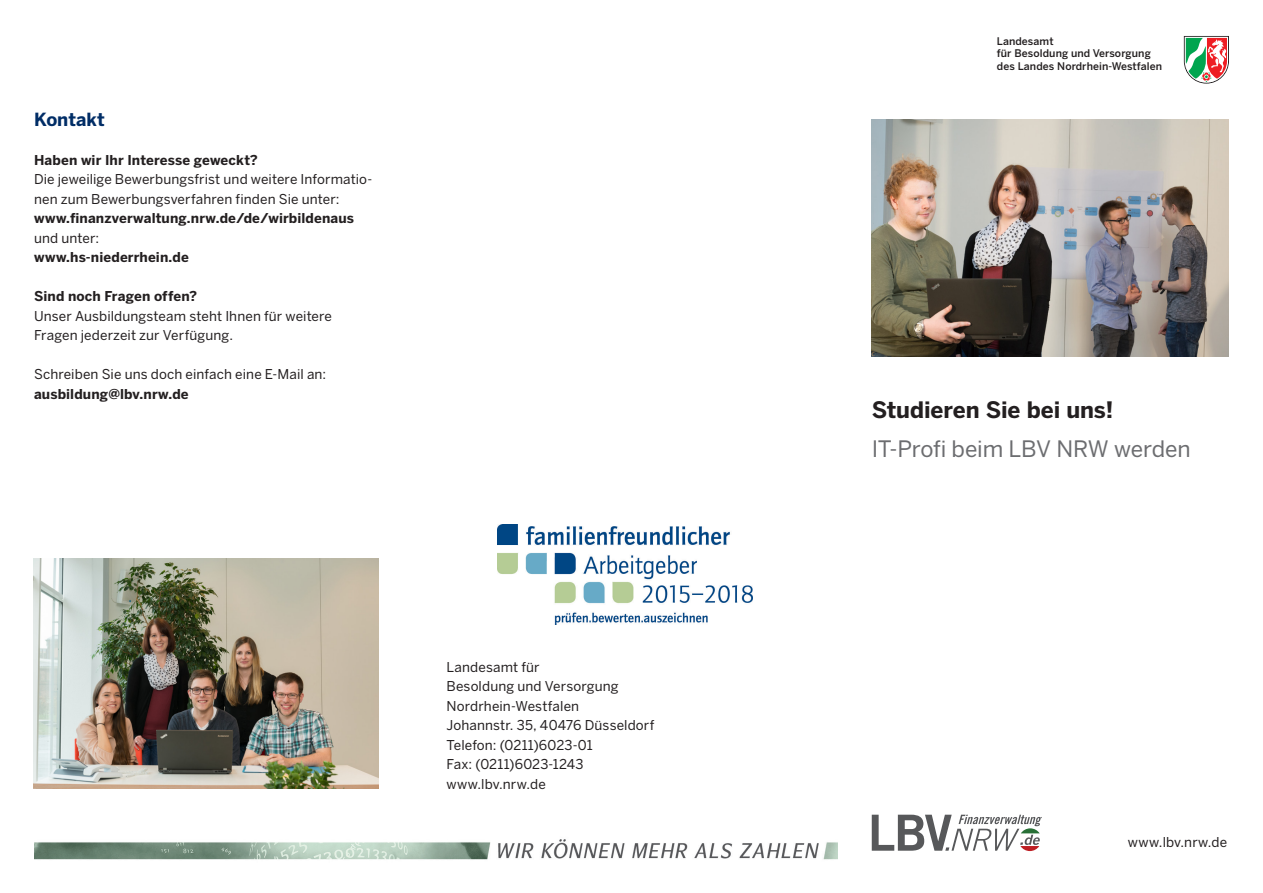
<style>
.page{position:relative;width:1263px;height:893px;background:#fff}
.page>*{position:absolute;margin:0;border:0;box-sizing:border-box;transform-origin:0 0}
.t1{font:22.5px "Benton Sans";letter-spacing:-.01em;color:#6c6d70}
.t2{font:700 22.5px "Benton Sans";letter-spacing:-.005em;color:#231f20}
.t3{font:700 18px "Benton Sans";color:#002d66}
.t4{font:13.5px/19.5px "Benton Sans";letter-spacing:.01em;color:#231f20}
.t5{font:700 13.5px "Benton Sans";letter-spacing:.01em;color:#231f20}
.t6{font:500 10.5px/12.6px "Benton Sans";letter-spacing:.01em;color:#231f20}
</style>
<div class="page">
<svg style="left:1184px;top:36px;width:45px;height:48px"></svg>
<img style="left:872px;top:119px;width:357px;height:237px">
<img style="left:34px;top:839px;width:804px;height:21px">
<img style="left:497px;top:524px;width:256px;height:100px">
<img style="left:34px;top:559px;width:344px;height:230px">
<svg style="left:872px;top:815px;width:170px;height:36px"></svg>
<h2 class="t3" style="left:34px;top:109px;width:72px">Kontakt</h2>
<p class="t5" style="left:34px;top:152px;width:225px">Haben wir Ihr Interesse geweckt?</p>
<p class="t4" style="left:34px;top:169px;width:340px">Die jeweilige Bewerbungsfrist und weitere Informatio&shy;nen zum Bewerbungsverfahren finden Sie unter:</p>
<p class="t5" style="left:34px;top:210px;width:322px">www.finanzverwaltung.nrw.de/de/wirbildenaus</p>
<p class="t4" style="left:34px;top:228px;width:67px">und unter:</p>
<p class="t5" style="left:34px;top:249px;width:156px">www.hs-niederrhein.de</p>
<p class="t5" style="left:34px;top:288px;width:165px">Sind noch Fragen offen?</p>
<p class="t4" style="left:34px;top:306px;width:299px">Unser Ausbildungsteam steht Ihnen für weitere<br>Fragen jederzeit zur Verfügung.</p>
<p class="t4" style="left:34px;top:364px;width:294px">Schreiben Sie uns doch einfach eine E-Mail an:</p>
<p class="t5" style="left:34px;top:386px;width:156px">ausbildung@lbv.nrw.de</p>
<p class="t4" style="left:446px;top:657px;width:209px">Landesamt für<br>Besoldung und Versorgung<br>Nordrhein-Westfalen<br>Johannstr. 35, 40476 Düsseldorf<br>Telefon: (0211)6023-01<br>Fax: (0211)6023-1243 www.lbv.nrw.de</p>
<p class="t6" style="left:997px;top:35px;width:167px">Landesamt<br>für Besoldung und Versorgung des Landes Nordrhein-Westfalen</p>
<h1 class="t2" style="left:872px;top:397px;width:243px">Studieren Sie bei uns!</h1>
<h1 class="t1" style="left:872px;top:436px;width:320px">IT-Profi beim LBV NRW werden</h1>
<p class="t4" style="left:1128px;top:832px;width:101px">www.lbv.nrw.de</p>
</div>
